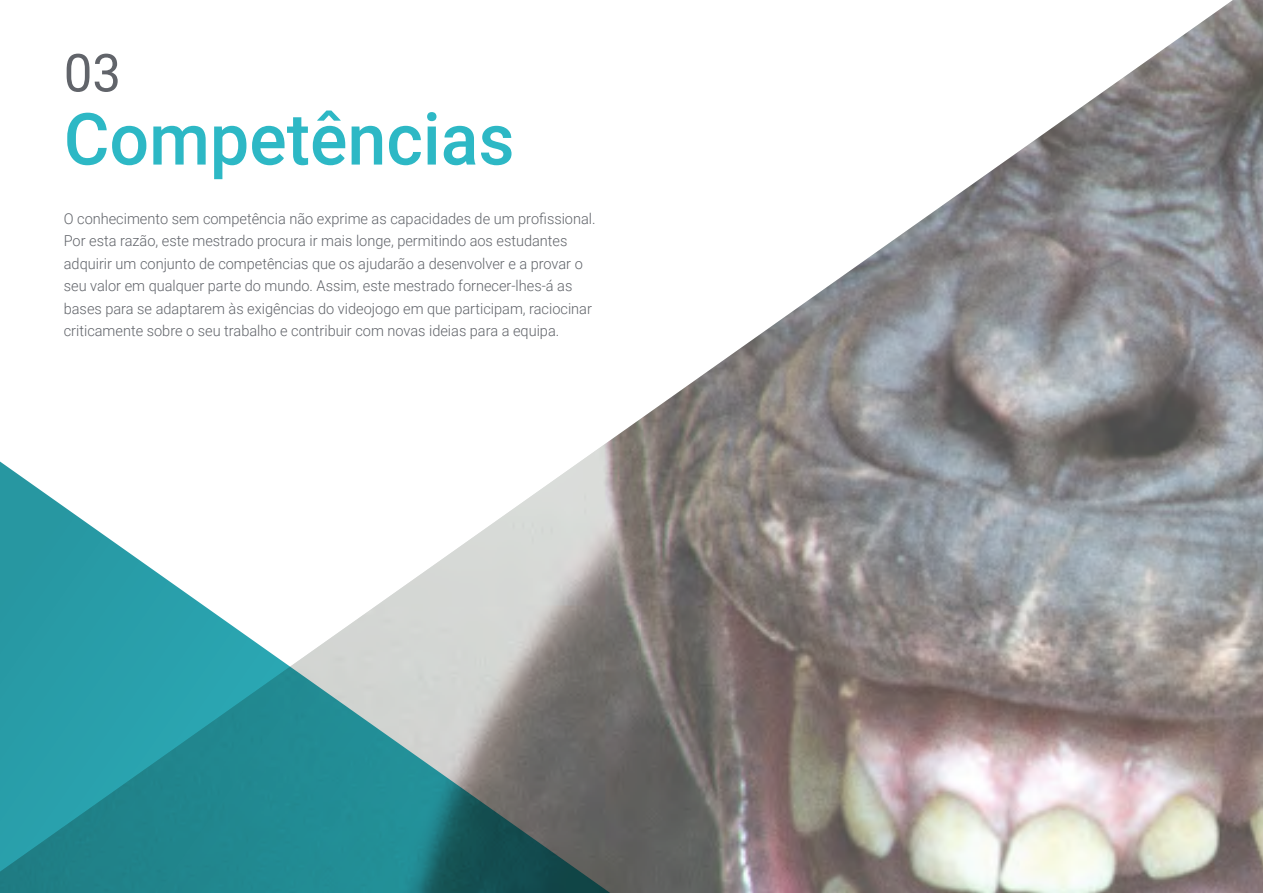
<style>
.page{position:relative;width:1263px;height:893px;background:#fff}
.page>*{position:absolute;margin:0;border:0;box-sizing:border-box;transform-origin:0 0}
.t1{font:500 72px "Roboto";color:#2db8c5}
.t2{font:52.5px "Roboto";color:#61646a}
.t3{font:300 15px/22.5px "Roboto";color:#61646a}
</style>
<div class="page">
<img style="left:602px;top:0;width:661px;height:893px">
<svg style="left:0;top:446px;width:640px;height:447px"></svg>
<h2 class="t2" style="left:64px;top:36px;width:59px">03</h2>
<h1 class="t1" style="left:64px;top:89px;width:452px">Competências</h1>
<p class="t3" style="left:64px;top:207px;width:533px">O conhecimento sem competência não exprime as capacidades de um profissional.<br>Por esta razão, este mestrado procura ir mais longe, permitindo aos estudantes adquirir um conjunto de competências que os ajudarão a desenvolver e a provar o seu valor em qualquer parte do mundo. Assim, este mestrado fornecer-lhes-á as bases para se adaptarem às exigências do videojogo em que participam, raciocinar criticamente sobre o seu trabalho e contribuir com novas ideias para a equipa.</p>
</div>
